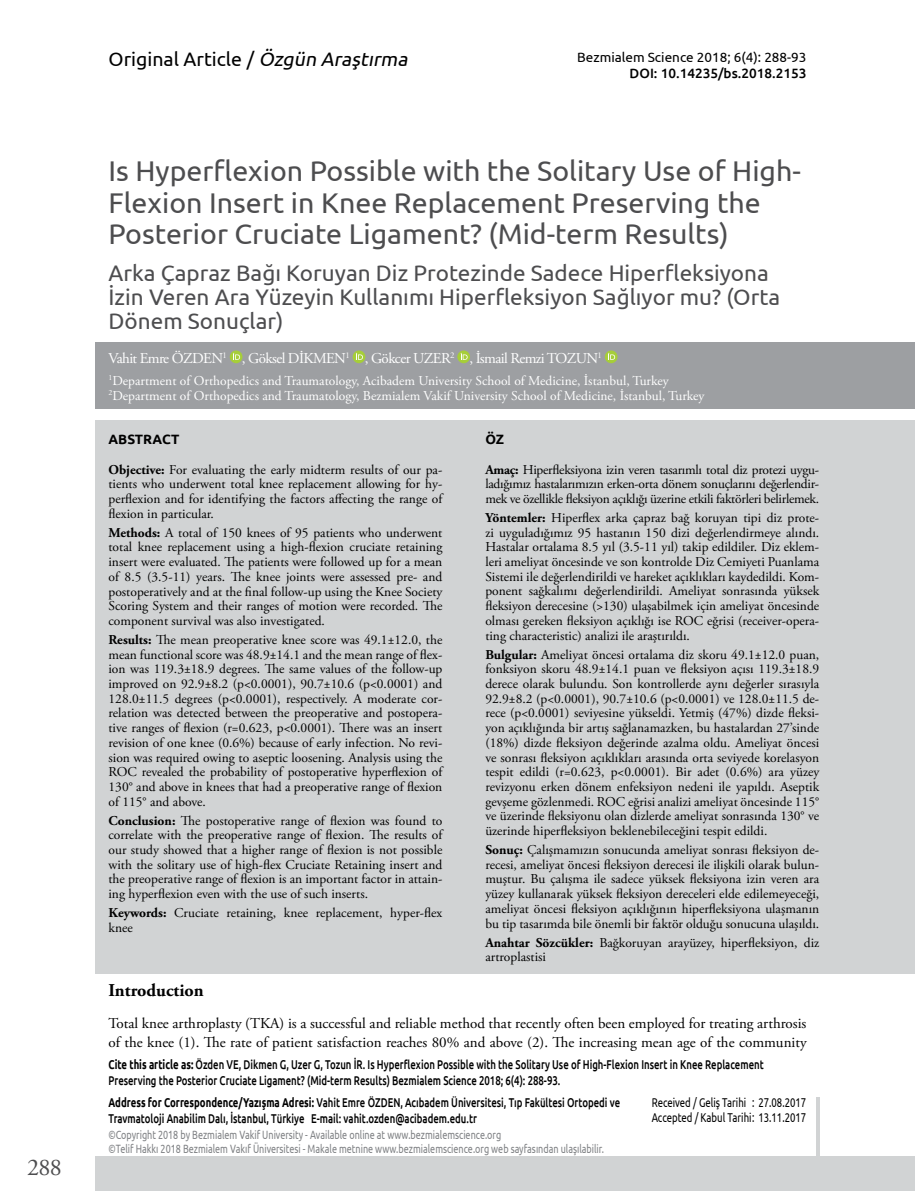
<style>
.page{position:relative;width:915px;height:1191px;background:#fff}
.page>*{position:absolute;margin:0;border:0;box-sizing:border-box;transform-origin:0 0}
.t1{font:28.5px/31.5px "Ubuntu";color:#4d4d4f}
.t2{font:24px "Adobe Garamond Pro";color:#4d4d4f}
.t3{font:22.5px/24px "Ubuntu";color:#4d4d4f}
.t4{font:19.5px "Ubuntu";color:#000}
.t5{font:700 18px "Adobe Garamond Pro";color:#000}
.t6{font:15px/18.8px "Adobe Garamond Pro";color:#000}
.t7{font:15px "Adobe Garamond Pro";letter-spacing:-.04em;color:#fff}
.t8{font:13.5px/14.7px "Adobe Garamond Pro";color:#000;text-align:justify}
.t9{font:13.5px/15px "Adobe Garamond Pro";color:#fff}
.t10{font:13.5px "Ubuntu";color:#000}
.t11{font:500 13.5px "Ubuntu";color:#000}
.t12{font:700 13.5px "Ubuntu";color:#000}
.t13{font:500 12.75px/15.3px "Ubuntu";color:#000;scale:.75 1}
.t14{font:12.75px/14.5px "Ubuntu";color:#000;scale:.75 1}
.t15{font:12px/13.5px "Ubuntu";color:#808285;scale:.75 1}
.s1{font-style:italic}
.s2{font-weight:700}
</style>
<div class="page">
<div style="left:96px;top:1157px;width:818px;height:34px;background:#d1d3d4"></div>
<svg style="left:815px;top:1097px;width:4px;height:60px"></svg>
<div style="left:96px;top:421px;width:818px;height:553px;background:#d1d3d4"></div>
<div style="left:96px;top:342px;width:818px;height:66px;background:#9d9fa2"></div>
<div style="left:230px;top:350px;width:12px;height:13px;background:#a6ce39;border-radius:50%"></div>
<svg style="left:233px;top:353px;width:7px;height:7px"></svg>
<svg style="left:352px;top:350px;width:13px;height:13px"></svg>
<svg style="left:356px;top:353px;width:7px;height:7px"></svg>
<svg style="left:457px;top:350px;width:13px;height:13px"></svg>
<svg style="left:460px;top:353px;width:7px;height:7px"></svg>
<svg style="left:604px;top:350px;width:13px;height:13px"></svg>
<svg style="left:608px;top:353px;width:7px;height:7px"></svg>
<h2 class="t2" style="left:27px;top:1152px;width:36px">288</h2>
<h3 class="t4" style="left:108px;top:47px;width:304px">Original Article / <span class="s1">Özgün Araştırma</span></h3>
<p class="t10" style="left:577px;top:49px;width:231px">Bezmialem Science 2018; 6(4): 288-93</p>
<p class="t11" style="left:629px;top:65px;width:178px">DOI: 10.14235/bs.2018.2153</p>
<h1 class="t1" style="left:108px;top:154px;width:693px">Is Hyperflexion Possible with the Solitary Use of High-<br>Flexion Insert in Knee Replacement Preserving the<br>Posterior Cruciate Ligament? (Mid-term Results)</h1>
<h3 class="t3" style="left:108px;top:260px;width:673px">Arka Çapraz Bağı Koruyan Diz Protezinde Sadece Hiperfleksiyona<br>İzin Veren Ara Yüzeyin Kullanımı Hiperfleksiyon Sağlıyor mu? (Orta<br>Dönem Sonuçlar)</h3>
<p class="t7" style="left:108px;top:349px;width:495px">Vahit Emre ÖZDEN<sup>1</sup> , Göksel DİKMEN<sup>1</sup> , Gökcer UZER<sup>2</sup> , İsmail Remzi TOZUN<sup>1</sup></p>
<p class="t9" style="left:108px;top:373px;width:597px"><sup>1</sup>Department of Orthopedics and Traumatology, Acibadem University School of Medicine, İstanbul, Turkey<br><sup>2</sup>Department of Orthopedics and Traumatology, Bezmialem Vakif University School of Medicine, İstanbul, Turkey</p>
<p class="t12" style="left:485px;top:431px;width:20px">ÖZ</p>
<p class="t8" style="left:485px;top:462px;width:335px"><span class="s2">Amaç:</span> Hiperfleksiyona izin veren tasarımlı total diz protezi uygu&shy;ladığımız hastalarımızın erken-orta dönem sonuçlarını değerlendir&shy;mek ve özellikle fleksiyon açıklığı üzerine etkili faktörleri belirlemek.</p>
<p class="t8" style="left:485px;top:511px;width:335px"><span class="s2">Yöntemler:</span> Hiperflex arka çapraz bağ koruyan tipi diz prote&shy;zi uyguladığımız 95 hastanın 150 dizi değerlendirmeye alındı.<br>Hastalar ortalama 8.5 yıl (3.5-11 yıl) takip edildiler. Diz eklem&shy;leri ameliyat öncesinde ve son kontrolde Diz Cemiyeti Puanlama Sistemi ile değerlendirildi ve hareket açıklıkları kaydedildi. Kom&shy;ponent sağkalımı değerlendirildi. Ameliyat sonrasında yüksek fleksiyon derecesine (&gt;130) ulaşabilmek için ameliyat öncesinde olması gereken fleksiyon açıklığı ise ROC eğrisi (receiver-opera&shy;ting characteristic) analizi ile araştırıldı.</p>
<p class="t8" style="left:485px;top:647px;width:335px"><span class="s2">Bulgular:</span> Ameliyat öncesi ortalama diz skoru 49.1±12.0 puan, fonksiyon skoru 48.9±14.1 puan ve fleksiyon açısı 119.3±18.9 derece olarak bulundu. Son kontrollerde aynı değerler sırasıyla 92.9±8.2 (p&lt;0.0001), 90.7±10.6 (p&lt;0.0001) ve 128.0±11.5 de&shy;rece (p&lt;0.0001) seviyesine yükseldi. Yetmiş (47%) dizde fleksi&shy;yon açıklığında bir artış sağlanamazken, bu hastalardan 27’sinde (18%) dizde fleksiyon değerinde azalma oldu. Ameliyat öncesi ve sonrası fleksiyon açıklıkları arasında orta seviyede korelasyon tespit edildi (r=0.623, p&lt;0.0001). Bir adet (0.6%) ara yüzey revizyonu erken dönem enfeksiyon nedeni ile yapıldı. Aseptik gevşeme gözlenmedi. ROC eğrisi analizi ameliyat öncesinde 115° ve üzerinde fleksiyonu olan dizlerde ameliyat sonrasında 130° ve üzerinde hiperfleksiyon beklenebileceğini tespit edildi.</p>
<p class="t8" style="left:485px;top:843px;width:335px"><span class="s2">Sonuç:</span> Çalışmamızın sonucunda ameliyat sonrası fleksiyon de&shy;recesi, ameliyat öncesi fleksiyon derecesi ile ilişkili olarak bulun&shy;muştur. Bu çalışma ile sadece yüksek fleksiyona izin veren ara yüzey kullanarak yüksek fleksiyon dereceleri elde edilemeyeceği, ameliyat öncesi fleksiyon açıklığının hiperfleksiyona ulaşmanın bu tip tasarımda bile önemli bir faktör olduğu sonucuna ulaşıldı.</p>
<p class="t8" style="left:485px;top:935px;width:335px"><span class="s2">Anahtar Sözcükler:</span> Bağkoruyan arayüzey, hiperfleksiyon, diz artroplastisi</p>
<p class="t12" style="left:108px;top:431px;width:72px">ABSTRACT</p>
<p class="t8" style="left:108px;top:462px;width:335px"><span class="s2">Objective:</span> For evaluating the early midterm results of our pa&shy;tients who underwent total knee replacement allowing for hy&shy;perflexion and for identifying the factors affecting the range of flexion in particular.</p>
<p class="t8" style="left:108px;top:525px;width:335px"><span class="s2">Methods:</span> A total of 150 knees of 95 patients who underwent total knee replacement using a high-flexion cruciate retaining insert were evaluated. The patients were followed up for a mean of 8.5 (3.5-11) years. The knee joints were assessed pre- and postoperatively and at the final follow-up using the Knee Society Scoring System and their ranges of motion were recorded. The component survival was also investigated.</p>
<p class="t8" style="left:108px;top:633px;width:335px"><span class="s2">Results:</span> The mean preoperative knee score was 49.1±12.0, the mean functional score was 48.9±14.1 and the mean range of flex&shy;ion was 119.3±18.9 degrees. The same values of the follow-up improved on 92.9±8.2 (p&lt;0.0001), 90.7±10.6 (p&lt;0.0001) and 128.0±11.5 degrees (p&lt;0.0001), respectively. A moderate cor&shy;relation was detected between the preoperative and postopera&shy;tive ranges of flexion (r=0.623, p&lt;0.0001). There was an insert revision of one knee (0.6%) because of early infection. No revi&shy;sion was required owing to aseptic loosening. Analysis using the ROC revealed the probability of postoperative hyperflexion of 130° and above in knees that had a preoperative range of flexion of 115° and above.</p>
<p class="t8" style="left:108px;top:813px;width:335px"><span class="s2">Conclusion:</span> The postoperative range of flexion was found to correlate with the preoperative range of flexion. The results of our study showed that a higher range of flexion is not possible with the solitary use of high-flex Cruciate Retaining insert and the preoperative range of flexion is an important factor in attain&shy;ing hyperflexion even with the use of such inserts.</p>
<p class="t8" style="left:108px;top:906px;width:335px"><span class="s2">Keywords:</span> Cruciate retaining, knee replacement, hyper-flex knee</p>
<h3 class="t5" style="left:108px;top:980px;width:97px">Introduction</h3>
<p class="t6" style="left:108px;top:1014px;width:699px">Total knee arthroplasty (TKA) is a successful and reliable method that recently often been employed for treating arthrosis of the knee (1). The rate of patient satisfaction reaches 80% and above (2). The increasing mean age of the community</p>
<p class="t13" style="left:108px;top:1056px;width:874px"><span class="s2">Cite this article as:</span> Özden VE, Dikmen G, Uzer G, Tozun İR. Is Hyperflexion Possible with the Solitary Use of High-Flexion Insert in Knee Replacement<br>Preserving the Posterior Cruciate Ligament? (Mid-term Results) Bezmialem Science 2018; 6(4): 288-93.</p>
<p class="t13" style="left:108px;top:1094px;width:683px"><span class="s2">Address for Correspondence/Yazışma Adresi:</span> Vahit Emre ÖZDEN, Acıbadem Üniversitesi, Tıp Fakültesi Ortopedi ve<br>Travmatoloji Anabilim Dalı, İstanbul, Türkiye E-mail: vahit.ozden@acibadem.edu.tr</p>
<p class="t15" style="left:108px;top:1127px;width:662px">©Copyright 2018 by Bezmialem Vakif University - Available online at www.bezmialemscience.org<br>©Telif Hakkı 2018 Bezmialem Vakıf Üniversitesi - Makale metnine www.bezmialemscience.org web sayfasından ulaşılabilir.</p>
<p class="t14" style="left:651px;top:1095px;width:208px">Received / Geliş Tarihi : 27.08.2017<br>Accepted / Kabul Tarihi: 13.11.2017</p>
</div>
